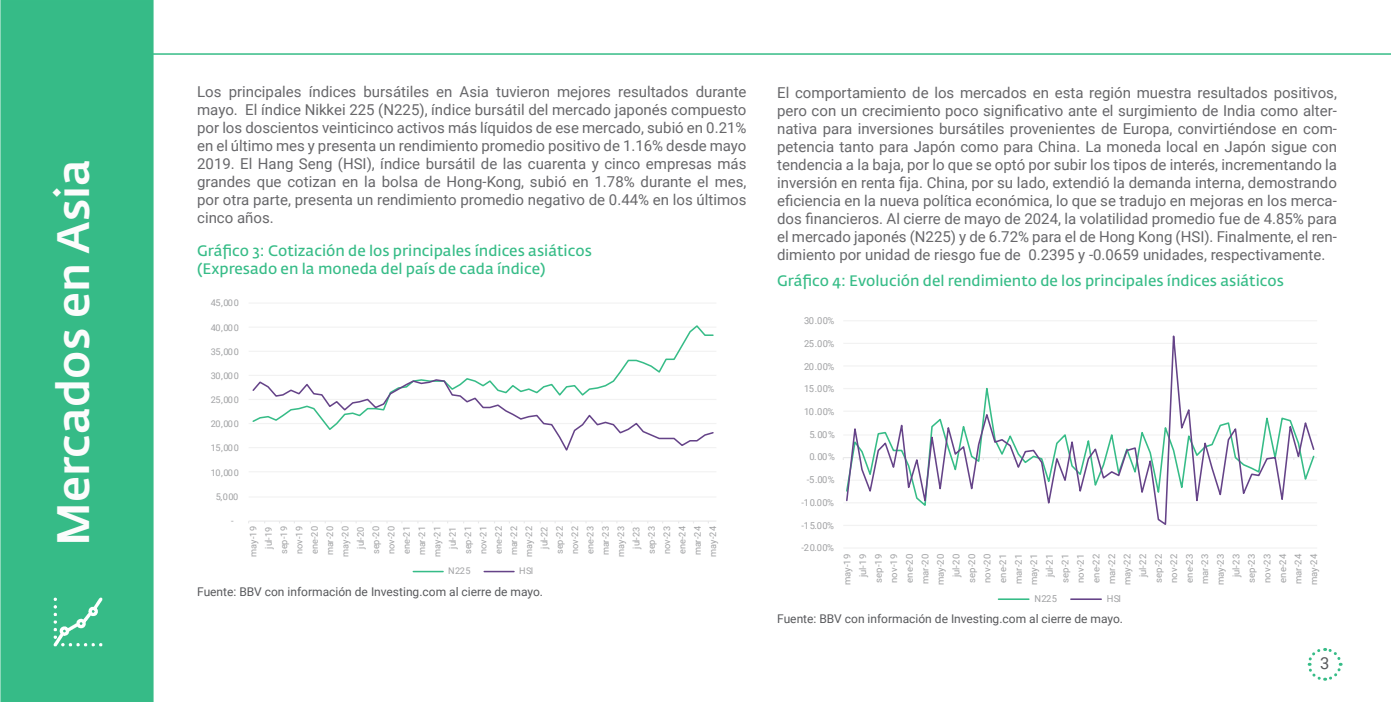
<style>
.page{position:relative;width:1391px;height:702px;background:#fff}
.page>*{position:absolute;margin:0;border:0;box-sizing:border-box;transform-origin:0 0}
.t1{font:500 45px "Fedra Sans Std";color:#fcfcfc}
.t2{font:16.5px "Roboto";color:#58595c}
.t3{font:15px/18px "Roboto";color:#67676a;text-align:justify}
.t4{font:15px "Fedra Sans Std";color:#36bc87}
.t5{font:12px "Roboto";color:#58595c}
.t6{font:9.45px "Roboto";letter-spacing:.05em;color:#a0a1a3}
.t7{font:9.3px/15.6px "Roboto";color:#a0a1a3;text-align:right}
.t8{font:9.15px/15.3px "Roboto";color:#a0a1a3;text-align:right}
</style>
<div class="page">
<div style="left:1px;top:1px;width:152px;height:700px;background:#36bb87"></div>
<div style="left:0;top:0;width:154px;height:702px;border:2px solid #36bc87"></div>
<img style="left:53px;top:597px;width:50px;height:50px">
<hr style="left:149px;top:53px;width:1241px;height:2px;background:#36bc87">
<svg style="left:1307px;top:648px;width:36px;height:33px"></svg>
<hr style="left:249px;top:496px;width:467px;height:1px;background:#f2f2f2">
<hr style="left:249px;top:471px;width:467px;height:1px;background:#f2f2f2">
<hr style="left:249px;top:447px;width:467px;height:1px;background:#f2f2f2">
<hr style="left:249px;top:423px;width:467px;height:1px;background:#f2f2f2">
<hr style="left:249px;top:399px;width:467px;height:1px;background:#f2f2f2">
<hr style="left:249px;top:375px;width:467px;height:1px;background:#f2f2f2">
<hr style="left:249px;top:350px;width:467px;height:2px;background:#f2f2f2">
<hr style="left:249px;top:326px;width:467px;height:2px;background:#f2f2f2">
<hr style="left:249px;top:302px;width:467px;height:1px;background:#f2f2f2">
<hr style="left:249px;top:520px;width:467px;height:1px;background:#e9e9ea">
<svg style="left:615px;top:325px;width:99px;height:53px"></svg>
<svg style="left:252px;top:378px;width:462px;height:73px"></svg>
<hr style="left:413px;top:570px;width:30px;height:2px;background:#36bc87">
<hr style="left:484px;top:570px;width:30px;height:2px;background:#654388">
<hr style="left:843px;top:547px;width:474px;height:1px;background:#f2f2f2">
<hr style="left:843px;top:525px;width:474px;height:1px;background:#f2f2f2">
<hr style="left:843px;top:502px;width:474px;height:1px;background:#f2f2f2">
<hr style="left:843px;top:479px;width:474px;height:2px;background:#f2f2f2">
<hr style="left:843px;top:434px;width:474px;height:1px;background:#f2f2f2">
<hr style="left:843px;top:410px;width:474px;height:2px;background:#f2f2f2">
<hr style="left:843px;top:388px;width:474px;height:1px;background:#f2f2f2">
<hr style="left:843px;top:365px;width:474px;height:1px;background:#f2f2f2">
<hr style="left:843px;top:343px;width:474px;height:1px;background:#f2f2f2">
<hr style="left:843px;top:320px;width:474px;height:1px;background:#f2f2f2">
<hr style="left:843px;top:457px;width:474px;height:1px;background:#e9e9ea">
<svg style="left:846px;top:335px;width:469px;height:190px"></svg>
<hr style="left:998px;top:598px;width:30px;height:2px;background:#36bc87">
<hr style="left:1070px;top:598px;width:31px;height:2px;background:#654388">
<p class="t1" style="left:45px;top:546px;width:388px;rotate:-90deg">Mercados en Asia</p>
<p class="t3" style="left:197px;top:82px;width:551px">Los principales índices bursátiles en Asia tuvieron mejores resultados durante mayo. El índice Nikkei 225 (N225), índice bursátil del mercado japonés compuesto por los doscientos veinticinco activos más líquidos de ese mercado, subió en 0.21% en el último mes y presenta un rendimiento promedio positivo de 1.16% desde mayo 2019. El Hang Seng (HSI), índice bursátil de las cuarenta y cinco empresas más grandes que cotizan en la bolsa de Hong-Kong, subió en 1.78% durante el mes, por otra parte, presenta un rendimiento promedio negativo de 0.44% en los últimos cinco años.</p>
<p class="t4" style="left:197px;top:241px;width:396px">Gráfico 3: Cotización de los principales índices asiáticos</p>
<p class="t4" style="left:197px;top:259px;width:350px">(Expresado en la moneda del país de cada índice)</p>
<p class="t8" style="left:211px;top:295px;width:30px">45,000</p>
<p class="t8" style="left:211px;top:319px;width:30px">40,000</p>
<p class="t8" style="left:211px;top:343px;width:30px">35,000</p>
<p class="t8" style="left:211px;top:367px;width:30px">30,000</p>
<p class="t8" style="left:211px;top:392px;width:30px">25,000</p>
<p class="t8" style="left:211px;top:416px;width:30px">20,000</p>
<p class="t8" style="left:211px;top:440px;width:30px">15,000</p>
<p class="t8" style="left:211px;top:464px;width:30px">10,000</p>
<p class="t8" style="left:216px;top:488px;width:24px">5,000</p>
<p class="t8" style="left:231px;top:512px;width:4px">-</p>
<p class="t8" style="left:245px;top:556px;width:32px;rotate:-90deg">may-19 jul-19 sep-19 nov-19 ene-20 mar-20 may-20 jul-20 sep-20 nov-20 ene-21 mar-21 may-21 jul-21 sep-21 nov-21 ene-22 mar-22 may-22 jul-22 sep-22 nov-22 ene-23 mar-23 may-23 jul-23 sep-23 nov-23 ene-24 mar-24 may-24</p>
<p class="t8" style="left:448px;top:563px;width:24px">N225</p>
<p class="t8" style="left:519px;top:563px;width:15px">HSI</p>
<p class="t5" style="left:197px;top:583px;width:347px">Fuente: BBV con información de Investing.com al cierre de mayo.</p>
<p class="t3" style="left:777px;top:83px;width:561px">El comportamiento de los mercados en esta región muestra resultados positivos, pero con un crecimiento poco significativo ante el surgimiento de India como alter&shy;nativa para inversiones bursátiles provenientes de Europa, convirtiéndose en com&shy;petencia tanto para Japón como para China. La moneda local en Japón sigue con tendencia a la baja, por lo que se optó por subir los tipos de interés, incrementando la inversión en renta fija. China, por su lado, extendió la demanda interna, demostrando eficiencia en la nueva política económica, lo que se tradujo en mejoras en los merca&shy;dos financieros. Al cierre de mayo de 2024, la volatilidad promedio fue de 4.85% para el mercado japonés (N225) y de 6.72% para el de Hong Kong (HSI). Finalmente, el ren&shy;dimiento por unidad de riesgo fue de 0.2395 y -0.0659 unidades, respectivamente.</p>
<p class="t4" style="left:777px;top:271px;width:508px">Gráfico 4: Evolución del rendimiento de los principales índices asiáticos</p>
<p class="t6" style="left:804px;top:314px;width:32px">30.00%</p>
<p class="t6" style="left:804px;top:337px;width:32px">25.00%</p>
<p class="t6" style="left:804px;top:359px;width:32px">20.00%</p>
<p class="t6" style="left:804px;top:382px;width:32px">15.00%</p>
<p class="t6" style="left:804px;top:405px;width:32px">10.00%</p>
<p class="t6" style="left:809px;top:428px;width:27px">5.00%</p>
<p class="t6" style="left:809px;top:450px;width:27px">0.00%</p>
<p class="t6" style="left:807px;top:473px;width:29px">-5.00%</p>
<p class="t6" style="left:801px;top:496px;width:34px">-10.00%</p>
<p class="t6" style="left:801px;top:518px;width:34px">-15.00%</p>
<p class="t6" style="left:801px;top:541px;width:34px">-20.00%</p>
<p class="t7" style="left:839px;top:585px;width:33px;rotate:-90deg">may-19 jul-19 sep-19 nov-19 ene-20 mar-20 may-20 jul-20 sep-20 nov-20 ene-21 mar-21 may-21 jul-21 sep-21 nov-21 ene-22 mar-22 may-22 jul-22 sep-22 nov-22 ene-23 mar-23 may-23 jul-23 sep-23 nov-23 ene-24 mar-24 may-24</p>
<p class="t6" style="left:1034px;top:592px;width:24px">N225</p>
<p class="t6" style="left:1106px;top:592px;width:16px">HSI</p>
<p class="t5" style="left:777px;top:610px;width:347px">Fuente: BBV con información de Investing.com al cierre de mayo.</p>
<p class="t2" style="left:1320px;top:651px;width:11px">3</p>
</div>
